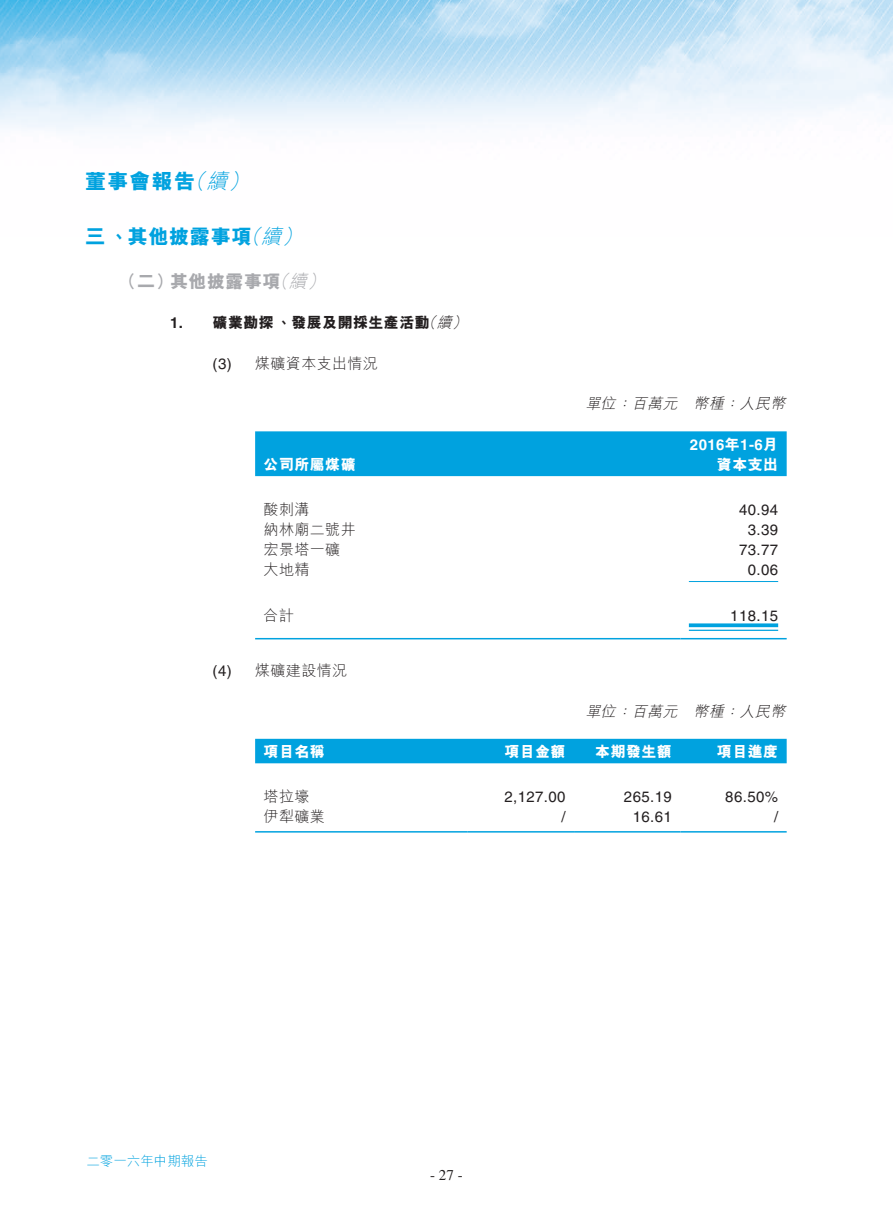
<style>
.page{position:relative;width:893px;height:1212px;background:#fff}
.page>*{position:absolute;margin:0;border:0;box-sizing:border-box;transform-origin:0 0}
.t1{font:800 21px "M Hei HK";letter-spacing:.06em;color:#00a2df}
.t2{font:800 20.25px "M Hei HK";letter-spacing:.025em;color:#00a2df}
.t3{font:800 18px "M Hei HK";letter-spacing:.025em;color:#a8a9ad}
.t4{font:15px "Helvetica LT Std";letter-spacing:.025em;color:#231f20}
.t5{font:300 15px "M Hei HK";letter-spacing:.025em;color:#231f20}
.t6{font:800 15px "M Hei HK";letter-spacing:.025em;color:#fff}
.t7{font:italic 300 15px "M Hei HK";color:#231f20}
.t8{font:800 15px "M Hei HK";letter-spacing:.025em;color:#231f20}
.t9{font:700 15px "Helvetica LT Std";color:#fff}
.t10{font:15px "Times LT Std";color:#231f20}
.t11{font:300 13.5px "M Hei HK";color:#00a2df}
.s1{font-weight:300;font-style:italic}
.s2{font-family:"Helvetica LT Std";font-weight:700}
.s3{font-family:"Helvetica LT Std";font-weight:400}
.s4{font-family:"M Hei HK";font-weight:800}
</style>
<div class="page">
<img style="left:0;top:0;width:893px;height:132px">
<div style="left:255px;top:431px;width:532px;height:45px;background:#00a2df"></div>
<hr style="left:689px;top:581px;width:89px;height:1px;background:#00a2df">
<svg style="left:689px;top:623px;width:89px;height:4px"></svg>
<hr style="left:689px;top:630px;width:89px;height:1px;background:#00a2df">
<hr style="left:255px;top:638px;width:425px;height:1px;background:#00a2df">
<hr style="left:680px;top:638px;width:107px;height:1px;background:#00a2df">
<div style="left:255px;top:739px;width:532px;height:24px;background:#00a2df"></div>
<hr style="left:255px;top:831px;width:213px;height:1px;background:#00a2df">
<hr style="left:468px;top:831px;width:106px;height:1px;background:#00a2df">
<hr style="left:574px;top:831px;width:106px;height:1px;background:#00a2df">
<hr style="left:680px;top:831px;width:107px;height:1px;background:#00a2df">
<h1 class="t1" style="left:85px;top:167px;width:172px">董事會報告<span class="s1">（續）</span></h1>
<h2 class="t2" style="left:85px;top:223px;width:225px">三、其他披露事項<span class="s1">（續）</span></h2>
<p class="t3" style="left:119px;top:269px;width:214px">（二）其他披露事項<span class="s1">（續）</span></p>
<p class="t8" style="left:170px;top:313px;width:303px"><span class="s2">1.</span> 礦業勘探、發展及開採生產活動<span class="s1">（續）</span></p>
<p class="t5" style="left:213px;top:353px;width:167px"><span class="s3">(3)</span> 煤礦資本支出情況</p>
<p class="t6" style="left:264px;top:454px;width:94px">公司所屬煤礦</p>
<p class="t7" style="left:585px;top:393px;width:206px">單位：百萬元 幣種：人民幣</p>
<p class="t9" style="left:690px;top:435px;width:90px">2016<span class="s4">年</span>1-6<span class="s4">月</span></p>
<p class="t6" style="left:717px;top:454px;width:63px">資本支出</p>
<p class="t5" style="left:264px;top:499px;width:47px">酸刺溝</p>
<p class="t4" style="left:739px;top:501px;width:41px">40.94</p>
<p class="t5" style="left:264px;top:519px;width:94px">納林廟二號井</p>
<p class="t4" style="left:748px;top:521px;width:32px">3.39</p>
<p class="t5" style="left:264px;top:539px;width:78px">宏景塔一礦</p>
<p class="t4" style="left:739px;top:541px;width:41px">73.77</p>
<p class="t5" style="left:264px;top:559px;width:47px">大地精</p>
<p class="t4" style="left:748px;top:561px;width:32px">0.06</p>
<p class="t5" style="left:264px;top:604px;width:32px">合計</p>
<p class="t4" style="left:730px;top:606px;width:49px">118.15</p>
<p class="t5" style="left:213px;top:660px;width:136px"><span class="s3">(4)</span> 煤礦建設情況</p>
<p class="t7" style="left:585px;top:701px;width:206px">單位：百萬元 幣種：人民幣</p>
<p class="t6" style="left:264px;top:741px;width:63px">項目名稱</p>
<p class="t6" style="left:504px;top:741px;width:63px">項目金額</p>
<p class="t6" style="left:595px;top:741px;width:78px">本期發生額</p>
<p class="t6" style="left:717px;top:741px;width:63px">項目進度</p>
<p class="t5" style="left:264px;top:786px;width:47px">塔拉壕</p>
<p class="t4" style="left:504px;top:788px;width:63px">2,127.00</p>
<p class="t4" style="left:624px;top:788px;width:49px">265.19</p>
<p class="t4" style="left:725px;top:788px;width:54px">86.50%</p>
<p class="t5" style="left:264px;top:806px;width:63px">伊犁礦業</p>
<p class="t4" style="left:561px;top:808px;width:6px">/</p>
<p class="t4" style="left:633px;top:808px;width:41px">16.61</p>
<p class="t4" style="left:774px;top:808px;width:6px">/</p>
<p class="t11" style="left:86px;top:1152px;width:123px">二零一六年中期報告</p>
<p class="t10" style="left:430px;top:1167px;width:34px">- 27 -</p>
</div>
